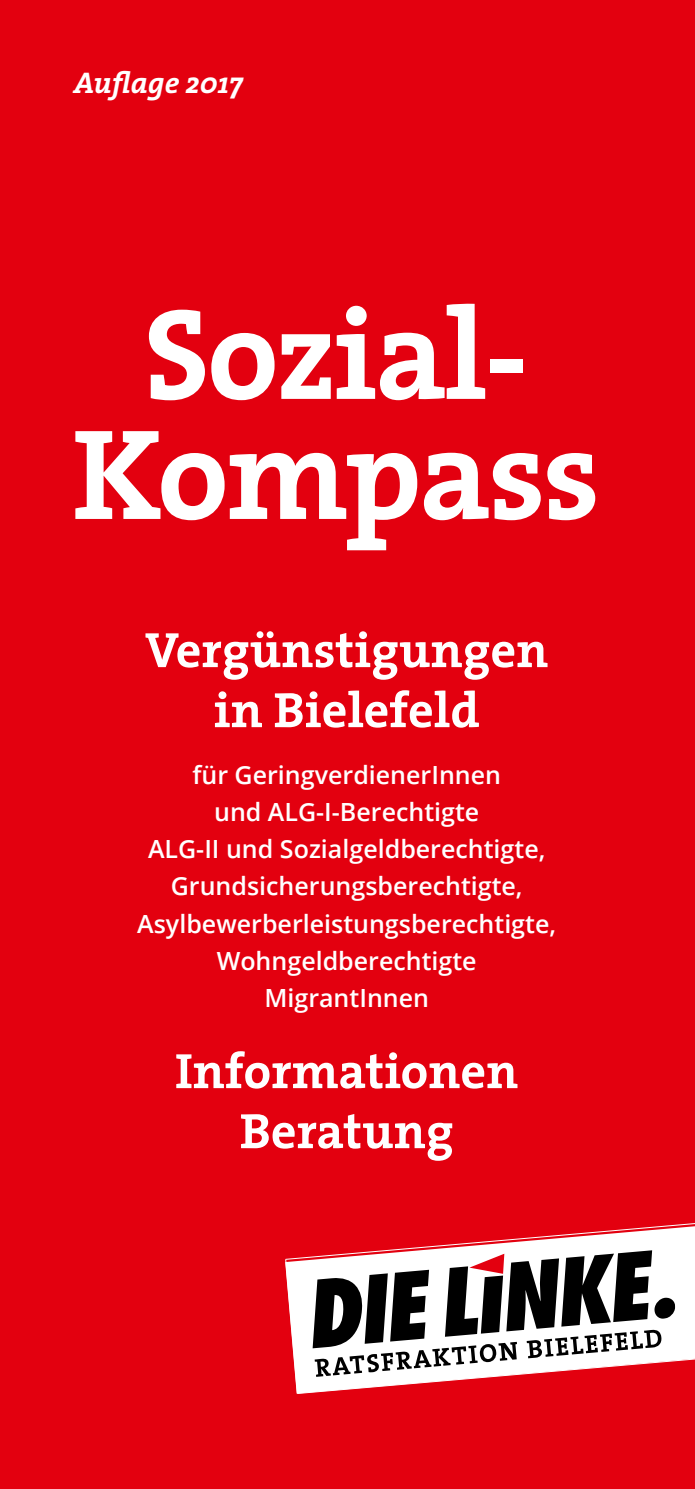
<style>
.page{position:relative;width:695px;height:1489px;background:#fff}
.page>*{position:absolute;margin:0;border:0;box-sizing:border-box;transform-origin:0 0}
.t1{font:700 130px/120px "The Serif";letter-spacing:-.02em;color:#fff;text-align:center}
.t2{font:700 50px/60px "The Serif";color:#fff;text-align:center}
.t3{font:italic 700 30px "The Serif";color:#fff}
.t4{font:600 25px/37px "Open Sans";color:#fff;text-align:center}
</style>
<div class="page">
<div style="left:0;top:0;width:694px;height:1488px;background:#e3000f"></div>
<svg style="left:285px;top:1223px;width:409px;height:170px"></svg>
<p class="t3" style="left:74px;top:58px;width:171px">Auflage 2017</p>
<h1 class="t1" style="left:72px;top:291px;width:529px">Sozial-<br>Kompass</h1>
<h2 class="t2" style="left:145px;top:619px;width:404px">Vergünstigungen in Bielefeld</h2>
<p class="t4" style="left:137px;top:756px;width:420px">für GeringverdienerInnen<br>und ALG-I-Berechtigte<br>ALG-II und Sozialgeldberechtigte,<br>Grundsicherungsberechtigte,<br>Asylbewerberleistungsberechtigte,<br>Wohngeldberechtigte<br>MigrantInnen</p>
<h2 class="t2" style="left:175px;top:1039px;width:344px">Informationen<br>Beratung</h2>
</div>
